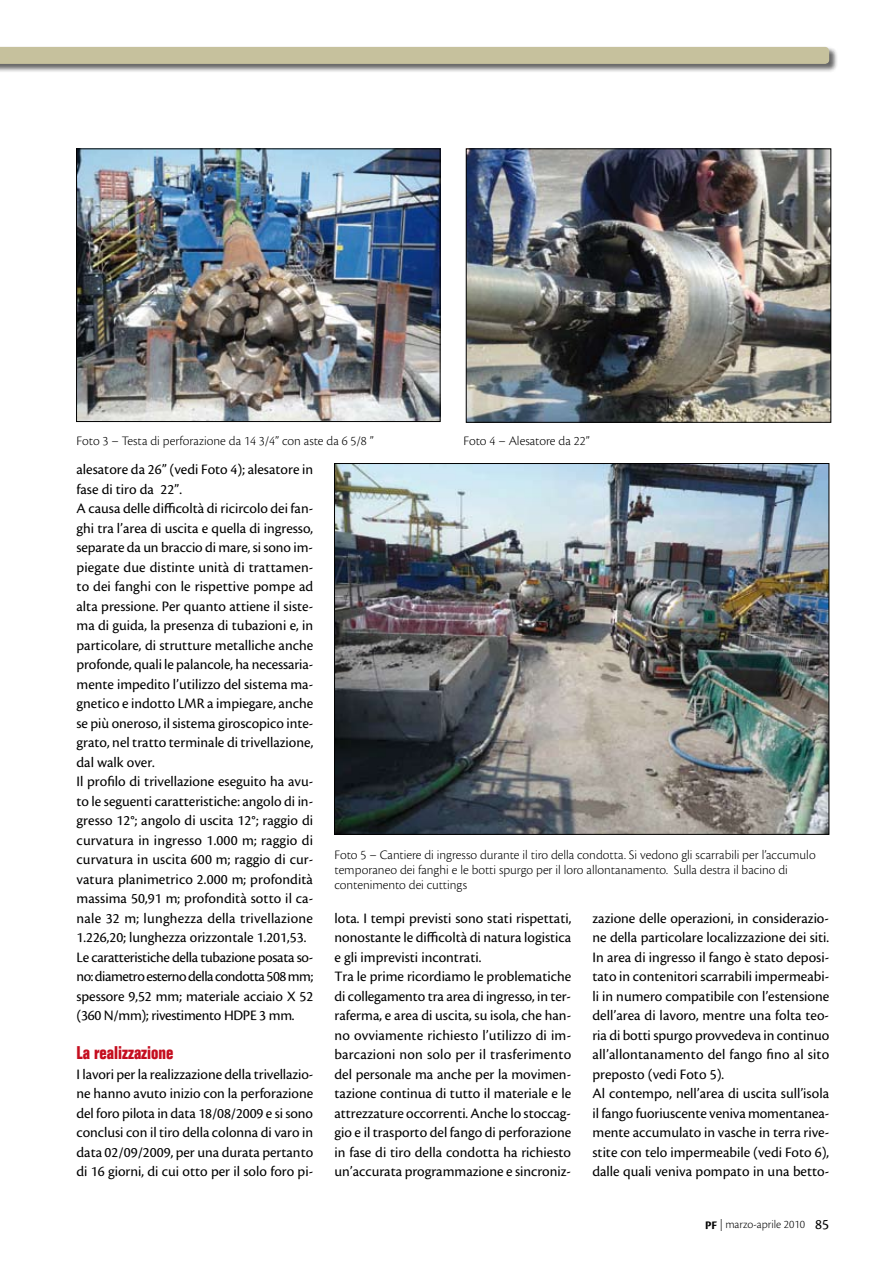
<style>
.page{position:relative;width:893px;height:1263px;background:#fff}
.page>*{position:absolute;margin:0;border:0;box-sizing:border-box;transform-origin:0 0}
.t1{font:700 condensed 18px "Folio Std";color:#c50e1f}
.t2{font:15px/19.5px "Cronos Pro";color:#000}
.t3{font:300 13.5px/15px "Cronos Pro";color:#000}
.t4{font:300 12px "Cronos Pro";color:#000}
.s1{font-weight:700}
.s2{font-weight:400;font-size:15px}
</style>
<div class="page">
<div style="left:0;top:46px;width:838px;height:27px;background:#000;opacity:.6"></div>
<div style="left:0;top:47px;width:829px;height:17px;background:#c6c19d"></div>
<img style="left:78px;top:151px;width:360px;height:269px">
<div style="left:76px;top:149px;width:364px;height:273px;border:1px solid #000"></div>
<img style="left:468px;top:151px;width:361px;height:269px">
<div style="left:466px;top:149px;width:365px;height:273px;border:1px solid #000"></div>
<img style="left:336px;top:465px;width:491px;height:367px">
<p class="t3" style="left:77px;top:434px;width:299px">Foto 3 – Testa di perforazione da 14 3/4” con aste da 6 5/8 ”</p>
<p class="t3" style="left:463px;top:434px;width:128px">Foto 4 – Alesatore da 22”</p>
<p class="t2" style="left:77px;top:460px;width:238px">alesatore da 26” (vedi Foto 4); alesatore in fase di tiro da 22”.<br>A causa delle difficoltà di ricircolo dei fan&shy;ghi tra l’area di uscita e quella di ingresso, separate da un braccio di mare, si sono im&shy;piegate due distinte unità di trattamen&shy;to dei fanghi con le rispettive pompe ad alta pressione. Per quanto attiene il siste&shy;ma di guida, la presenza di tubazioni e, in particolare, di strutture metalliche anche profonde, quali le palancole, ha necessaria&shy;mente impedito l’utilizzo del sistema ma&shy;gnetico e indotto LMR a impiegare, anche se più oneroso, il sistema giroscopico inte&shy;grato, nel tratto terminale di trivellazione, dal walk over.<br>Il profilo di trivellazione eseguito ha avu&shy;to le seguenti caratteristiche: angolo di in&shy;gresso 12°; angolo di uscita 12°; raggio di curvatura in ingresso 1.000 m; raggio di curvatura in uscita 600 m; raggio di cur&shy;vatura planimetrico 2.000 m; profondità massima 50,91 m; profondità sotto il ca&shy;nale 32 m; lunghezza della trivellazione 1.226,20; lunghezza orizzontale 1.201,53.<br>Le caratteristiche della tubazione posata so&shy;no: diametro esterno della condotta 508 mm; spessore 9,52 mm; materiale acciaio X 52 (360 N/mm); rivestimento HDPE 3 mm.</p>
<p class="t1" style="left:77px;top:1042px;width:99px">La realizzazione</p>
<p class="t2" style="left:77px;top:1064px;width:238px;text-align:justify">I lavori per la realizzazione della trivellazio&shy;ne hanno avuto inizio con la perforazione del foro pilota in data 18/08/2009 e si sono conclusi con il tiro della colonna di varo in data 02/09/2009, per una durata pertanto di 16 giorni, di cui otto per il solo foro pi-</p>
<p class="t3" style="left:334px;top:847px;width:483px">Foto 5 – Cantiere di ingresso durante il tiro della condotta. Si vedono gli scarrabili per l’accumulo temporaneo dei fanghi e le botti spurgo per il loro allontanamento. Sulla destra il bacino di contenimento dei cuttings</p>
<p class="t2" style="left:334px;top:908px;width:238px">lota. I tempi previsti sono stati rispettati, nonostante le difficoltà di natura logistica e gli imprevisti incontrati.<br>Tra le prime ricordiamo le problematiche di collegamento tra area di ingresso, in ter&shy;raferma, e area di uscita, su isola, che han&shy;no ovviamente richiesto l’utilizzo di im&shy;barcazioni non solo per il trasferimento del personale ma anche per la movimen&shy;tazione continua di tutto il materiale e le attrezzature occorrenti. Anche lo stoccag&shy;gio e il trasporto del fango di perforazione in fase di tiro della condotta ha richiesto un’accurata programmazione e sincroniz-</p>
<p class="t2" style="left:592px;top:908px;width:238px">zazione delle operazioni, in considerazio&shy;ne della particolare localizzazione dei siti.<br>In area di ingresso il fango è stato deposi&shy;tato in contenitori scarrabili impermeabi&shy;li in numero compatibile con l’estensione dell’area di lavoro, mentre una folta teo&shy;ria di botti spurgo provvedeva in continuo all’allontanamento del fango fino al sito preposto (vedi Foto 5).<br>Al contempo, nell’area di uscita sull’isola il fango fuoriuscente veniva momentanea&shy;mente accumulato in vasche in terra rive&shy;stite con telo impermeabile (vedi Foto 6), dalle quali veniva pompato in una betto-</p>
<p class="t4" style="left:705px;top:1217px;width:125px"><span class="s1">PF</span> | marzo-aprile 2010 <span class="s2">85</span></p>
</div>
